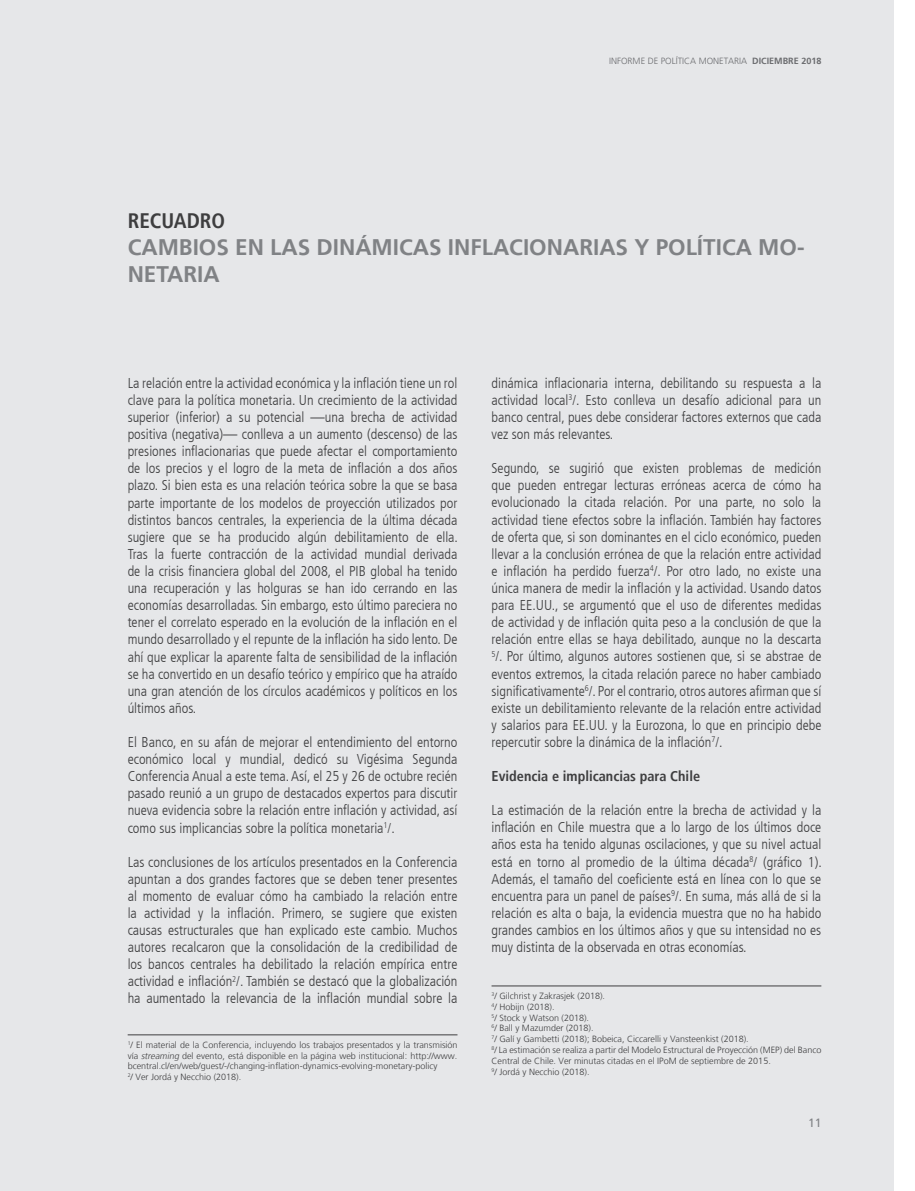
<style>
.page{position:relative;width:915px;height:1191px;background:#fff}
.page>*{position:absolute;margin:0;border:0;box-sizing:border-box;transform-origin:0 0}
.Titulo_rec{font:700 22.5px/27px "Frutiger LT";color:#808285}
.Recuadro{font:700 condensed 21px "Frutiger LT";color:#3e3e3f}
.Texto_rec{font:300 condensed 14.25px/17.1px "Frutiger LT";color:#3e3e3f;text-align:justify}
.subtitulos_negritas{font:300 condensed 14.25px/17.1px "Frutiger LT";color:#3e3e3f;text-align:justify}
.subtitulos_negritas-2{font:700 condensed 14.25px "Frutiger LT";color:#3e3e3f}
.t1{font:12px "Frutiger LT";color:#808285}
.pie_de_página{font:300 9px/10.8px "Frutiger LT";color:#3e3e3f;text-align:justify}
.t2{font:300 9px "Frutiger LT";color:#6c6d70}
.s1{font-weight:700}
.s2{font-style:italic}
</style>
<div class="page">
<div style="left:0;top:0;width:893px;height:1191px;background:#e6e7e9"></div>
<hr style="left:128px;top:1034px;width:329px;height:1px;background:#3e3e3f">
<hr style="left:491px;top:985px;width:330px;height:1px;background:#3e3e3f">
<p class="t2" style="left:609px;top:56px;width:214px">INFORME DE POLÍTICA MONETARIA <span class="s1">DICIEMBRE 2018</span></p>
<p class="Recuadro" style="left:128px;top:209px;width:99px">RECUADRO</p>
<p class="Titulo_rec" style="left:128px;top:234px;width:678px">CAMBIOS EN LAS DINÁMICAS INFLACIONARIAS Y POLÍTICA MO-<br>NETARIA</p>
<p class="subtitulos_negritas" style="left:128px;top:374px;width:332px">La relación entre la actividad económica y la inflación tiene un rol clave para la política monetaria. Un crecimiento de la actividad superior (inferior) a su potencial —una brecha de actividad positiva (negativa)— conlleva a un aumento (descenso) de las presiones inflacionarias que puede afectar el comportamiento de los precios y el logro de la meta de inflación a dos años plazo. Si bien esta es una relación teórica sobre la que se basa parte importante de los modelos de proyección utilizados por distintos bancos centrales, la experiencia de la última década sugiere que se ha producido algún debilitamiento de ella.<br>Tras la fuerte contracción de la actividad mundial derivada de la crisis financiera global del 2008, el PIB global ha tenido una recuperación y las holguras se han ido cerrando en las economías desarrolladas. Sin embargo, esto último pareciera no tener el correlato esperado en la evolución de la inflación en el mundo desarrollado y el repunte de la inflación ha sido lento. De ahí que explicar la aparente falta de sensibilidad de la inflación se ha convertido en un desafío teórico y empírico que ha atraído una gran atención de los círculos académicos y políticos en los últimos años.</p>
<p class="Texto_rec" style="left:128px;top:733px;width:331px">El Banco, en su afán de mejorar el entendimiento del entorno económico local y mundial, dedicó su Vigésima Segunda Conferencia Anual a este tema. Así, el 25 y 26 de octubre recién pasado reunió a un grupo de destacados expertos para discutir nueva evidencia sobre la relación entre inflación y actividad, así como sus implicancias sobre la política monetaria<sup>1</sup>/.</p>
<p class="Texto_rec" style="left:128px;top:853px;width:331px">Las conclusiones de los artículos presentados en la Conferencia apuntan a dos grandes factores que se deben tener presentes al momento de evaluar cómo ha cambiado la relación entre la actividad y la inflación. Primero, se sugiere que existen causas estructurales que han explicado este cambio. Muchos autores recalcaron que la consolidación de la credibilidad de los bancos centrales ha debilitado la relación empírica entre actividad e inflación<sup>2</sup>/. También se destacó que la globalización ha aumentado la relevancia de la inflación mundial sobre la</p>
<p class="pie_de_página" style="left:128px;top:1039px;width:331px"><sup>1</sup>/ El material de la Conferencia, incluyendo los trabajos presentados y la transmisión vía <span class="s2">streaming</span> del evento, está disponible en la página web institucional: http://www. bcentral.cl/en/web/guest/-/changing-inflation-dynamics-evolving-monetary-policy</p>
<p class="pie_de_página" style="left:128px;top:1071px;width:115px"><sup>2</sup>/ Ver Jordá y Necchio (2018).</p>
<p class="Texto_rec" style="left:491px;top:374px;width:331px">dinámica inflacionaria interna, debilitando su respuesta a la actividad local<sup>3</sup>/. Esto conlleva un desafío adicional para un banco central, pues debe considerar factores externos que cada vez son más relevantes.</p>
<p class="Texto_rec" style="left:491px;top:460px;width:331px">Segundo, se sugirió que existen problemas de medición que pueden entregar lecturas erróneas acerca de cómo ha evolucionado la citada relación. Por una parte, no solo la actividad tiene efectos sobre la inflación. También hay factores de oferta que, si son dominantes en el ciclo económico, pueden llevar a la conclusión errónea de que la relación entre actividad e inflación ha perdido fuerza<sup>4</sup>/. Por otro lado, no existe una única manera de medir la inflación y la actividad. Usando datos para EE.UU., se argumentó que el uso de diferentes medidas de actividad y de inflación quita peso a la conclusión de que la relación entre ellas se haya debilitado, aunque no la descarta <sup>5</sup>/. Por último, algunos autores sostienen que, si se abstrae de eventos extremos, la citada relación parece no haber cambiado significativamente<sup>6</sup>/. Por el contrario, otros autores afirman que sí existe un debilitamiento relevante de la relación entre actividad y salarios para EE.UU. y la Eurozona, lo que en principio debe repercutir sobre la dinámica de la inflación<sup>7</sup>/.</p>
<p class="subtitulos_negritas-2" style="left:491px;top:767px;width:210px">Evidencia e implicancias para Chile</p>
<p class="Texto_rec" style="left:491px;top:802px;width:332px">La estimación de la relación entre la brecha de actividad y la inflación en Chile muestra que a lo largo de los últimos doce años esta ha tenido algunas oscilaciones, y que su nivel actual está en torno al promedio de la última década<sup>8</sup>/ (gráfico 1).<br>Además, el tamaño del coeficiente está en línea con lo que se encuentra para un panel de países<sup>9</sup>/. En suma, más allá de si la relación es alta o baja, la evidencia muestra que no ha habido grandes cambios en los últimos años y que su intensidad no es muy distinta de la observada en otras economías.</p>
<p class="pie_de_página" style="left:491px;top:990px;width:115px"><sup>3</sup>/ Gilchrist y Zakrasjek (2018).</p>
<p class="pie_de_página" style="left:491px;top:1001px;width:64px"><sup>4</sup>/ Hobijn (2018).</p>
<p class="pie_de_página" style="left:491px;top:1012px;width:99px"><sup>5</sup>/ Stock y Watson (2018).</p>
<p class="pie_de_página" style="left:491px;top:1023px;width:103px"><sup>6</sup>/ Ball y Mazumder (2018).</p>
<p class="pie_de_página" style="left:491px;top:1033px;width:258px"><sup>7</sup>/ Galí y Gambetti (2018); Bobeica, Ciccarelli y Vansteenkist (2018).</p>
<p class="pie_de_página" style="left:491px;top:1044px;width:331px"><sup>8</sup>/ La estimación se realiza a partir del Modelo Estructural de Proyección (MEP) del Banco<br>Central de Chile. Ver minutas citadas en el IPoM de septiembre de 2015.</p>
<p class="pie_de_página" style="left:491px;top:1066px;width:99px"><sup>9</sup>/ Jordá y Necchio (2018).</p>
<p class="t1" style="left:807px;top:1116px;width:15px">11</p>
</div>
